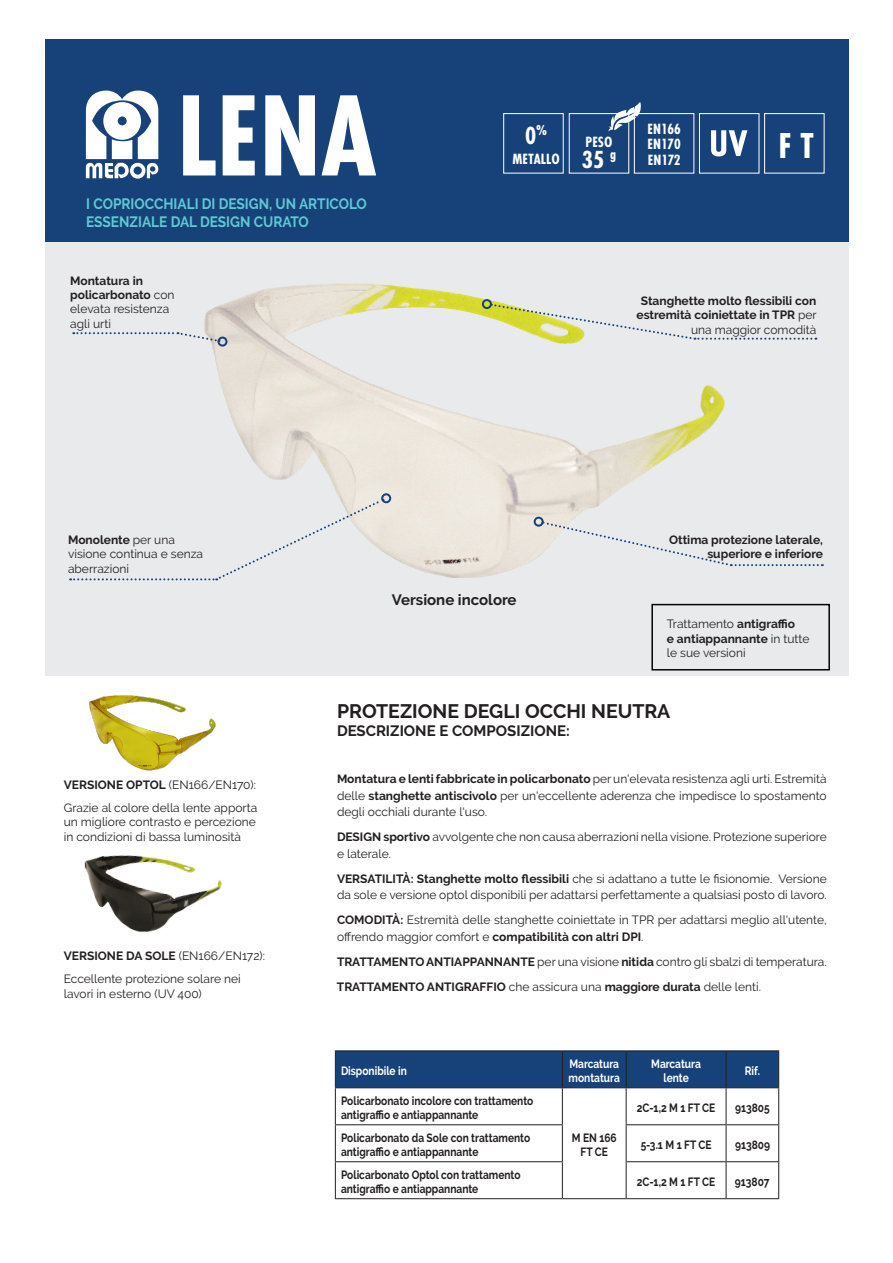
<style>
.page{position:relative;width:893px;height:1263px;background:#fff}
.page>*{position:absolute;margin:0;border:0;box-sizing:border-box;transform-origin:0 0}
.t1{font:700 120.15px "Futura PT Cond";color:#fff}
.t2{font:700 37.5px "Futura PT Cond";color:#fff}
.t3{font:700 25.65px "Futura PT Cond";color:#fff}
.t4{font:700 19.5px "Raleway";color:#231f20}
.t5{font:700 15.45px "Futura PT Cond";letter-spacing:.005em;color:#fff}
.t6{font:700 15px/18px "Raleway";color:#5fc8d2;scale:.91 1}
.t7{font:700 15px "Raleway";color:#231f20}
.t8{font:12px/14.4px "Raleway";color:#231f20}
.t9{font:700 12px/14.4px "Raleway";color:#231f20;scale:.85 1}
.t10{font:700 12px/14.4px "Raleway";color:#231f20;text-align:right}
.t11{font:700 12px/14.4px "Raleway";color:#fff;scale:.85 1}
.s1{font-weight:700}
.s2{font-weight:400}
</style>
<div class="page">
<div style="left:45px;top:213px;width:803px;height:463px;background:#e9eaeb"></div>
<img style="left:131px;top:283px;width:603px;height:321px">
<img style="left:89px;top:695px;width:127px;height:76px">
<img style="left:84px;top:855px;width:138px;height:78px">
<div style="left:45px;top:40px;width:803px;height:202px;background:#164279"></div>
<svg style="left:73px;top:332px;width:147px;height:11px"></svg>
<div style="left:217px;top:337px;width:10px;height:10px;border:2px solid #164279;border-radius:50%"></div>
<svg style="left:70px;top:498px;width:314px;height:82px"></svg>
<div style="left:381px;top:493px;width:10px;height:10px;border:2px solid #164279;border-radius:50%"></div>
<svg style="left:490px;top:303px;width:326px;height:37px"></svg>
<div style="left:482px;top:299px;width:10px;height:10px;border:2px solid #164279;border-radius:50%"></div>
<svg style="left:542px;top:521px;width:281px;height:46px"></svg>
<div style="left:534px;top:517px;width:10px;height:10px;border:2px solid #164279;border-radius:50%"></div>
<div style="left:634px;top:113px;width:60px;height:61px;border:1px solid #fff"></div>
<div style="left:764px;top:113px;width:61px;height:61px;border:1px solid #fff"></div>
<div style="left:503px;top:113px;width:61px;height:61px;border:1px solid #fff"></div>
<div style="left:699px;top:113px;width:60px;height:61px;border:1px solid #fff"></div>
<svg style="left:711px;top:130px;width:36px;height:26px"></svg>
<div style="left:569px;top:113px;width:60px;height:61px;border:1px solid #fff"></div>
<svg style="left:608px;top:102px;width:34px;height:30px"></svg>
<div style="left:336px;top:1051px;width:442px;height:36px;background:#164279"></div>
<hr style="left:562px;top:1198px;width:64px;height:1px;background:#231f20">
<hr style="left:335px;top:1051px;width:1px;height:36px;background:#231f20">
<hr style="left:335px;top:1050px;width:227px;height:1px;background:#231f20">
<hr style="left:562px;top:1050px;width:64px;height:1px;background:#231f20">
<hr style="left:626px;top:1050px;width:100px;height:1px;background:#231f20">
<hr style="left:726px;top:1050px;width:53px;height:1px;background:#231f20">
<hr style="left:562px;top:1051px;width:1px;height:36px;background:#231f20">
<hr style="left:626px;top:1051px;width:1px;height:36px;background:#231f20">
<hr style="left:726px;top:1051px;width:1px;height:36px;background:#231f20">
<hr style="left:778px;top:1051px;width:1px;height:36px;background:#231f20">
<hr style="left:335px;top:1088px;width:1px;height:36px;background:#231f20">
<hr style="left:335px;top:1087px;width:227px;height:1px;background:#231f20">
<hr style="left:562px;top:1087px;width:64px;height:1px;background:#231f20">
<hr style="left:626px;top:1087px;width:100px;height:1px;background:#231f20">
<hr style="left:726px;top:1087px;width:53px;height:1px;background:#231f20">
<hr style="left:562px;top:1088px;width:1px;height:36px;background:#231f20">
<hr style="left:626px;top:1088px;width:1px;height:36px;background:#231f20">
<hr style="left:726px;top:1088px;width:1px;height:36px;background:#231f20">
<hr style="left:778px;top:1088px;width:1px;height:36px;background:#231f20">
<hr style="left:335px;top:1125px;width:1px;height:36px;background:#231f20">
<hr style="left:335px;top:1162px;width:1px;height:36px;background:#231f20">
<hr style="left:335px;top:1124px;width:228px;height:1px;background:#231f20">
<hr style="left:626px;top:1124px;width:100px;height:1px;background:#231f20">
<hr style="left:726px;top:1124px;width:53px;height:1px;background:#231f20">
<hr style="left:335px;top:1161px;width:228px;height:1px;background:#231f20">
<hr style="left:626px;top:1161px;width:100px;height:1px;background:#231f20">
<hr style="left:726px;top:1161px;width:53px;height:1px;background:#231f20">
<hr style="left:562px;top:1125px;width:1px;height:36px;background:#231f20">
<hr style="left:626px;top:1125px;width:1px;height:36px;background:#231f20">
<hr style="left:726px;top:1125px;width:1px;height:36px;background:#231f20">
<hr style="left:778px;top:1125px;width:1px;height:36px;background:#231f20">
<hr style="left:562px;top:1162px;width:1px;height:36px;background:#231f20">
<hr style="left:626px;top:1162px;width:1px;height:36px;background:#231f20">
<hr style="left:726px;top:1162px;width:1px;height:36px;background:#231f20">
<hr style="left:778px;top:1162px;width:1px;height:36px;background:#231f20">
<hr style="left:335px;top:1198px;width:227px;height:1px;background:#231f20">
<hr style="left:626px;top:1198px;width:100px;height:1px;background:#231f20">
<hr style="left:726px;top:1198px;width:53px;height:1px;background:#231f20">
<div style="left:651px;top:604px;width:179px;height:66px;border:2px solid #040503"></div>
<svg style="left:86px;top:91px;width:72px;height:88px"></svg>
<p class="t1" style="left:177px;top:66px;width:201px">LENA</p>
<p class="t6" style="left:86px;top:195px;width:310px">I COPRIOCCHIALI DI DESIGN, UN ARTICOLO<br>ESSENZIALE DAL DESIGN CURATO</p>
<p class="t8" style="left:70px;top:273px;width:106px"><span class="s1">Montatura in policarbonato</span> con elevata resistenza agli urti</p>
<p class="t3" style="left:525px;top:120px;width:24px">0<sup>%</sup></p>
<p class="t5" style="left:512px;top:150px;width:49px">METALLO</p>
<p class="t5" style="left:585px;top:133px;width:29px">PESO</p>
<p class="t3" style="left:582px;top:144px;width:36px">35 <sup>g</sup></p>
<p class="t5" style="left:648px;top:120px;width:35px">EN166</p>
<p class="t5" style="left:648px;top:135px;width:35px">EN170</p>
<p class="t5" style="left:648px;top:151px;width:34px">EN172</p>
<p class="t2" style="left:778px;top:124px;width:36px">F T</p>
<p class="t10" style="left:636px;top:293px;width:182px">Stanghette molto flessibili con estremità coiniettate in TPR <span class="s2">per una maggior comodità</span></p>
<p class="t8" style="left:68px;top:532px;width:137px"><span class="s1">Monolente</span> per una visione continua e senza aberrazioni</p>
<p class="t7" style="left:392px;top:591px;width:126px">Versione incolore</p>
<p class="t10" style="left:669px;top:532px;width:156px">Ottima protezione laterale, superiore e inferiore</p>
<p class="t8" style="left:667px;top:617px;width:144px">Trattamento <span class="s1">antigraffio<br>e antiappannante</span> in tutte le sue versioni</p>
<p class="t8" style="left:64px;top:778px;width:194px"><span class="s1">VERSIONE OPTOL</span> (EN166/EN170):</p>
<p class="t8" style="left:64px;top:800px;width:195px">Grazie al colore della lente apporta un migliore contrasto e percezione in condizioni di bassa luminosità</p>
<p class="t10" style="left:64px;top:949px;width:203px">VERSIONE DA SOLE <span class="s2">(EN166/EN172):</span></p>
<p class="t8" style="left:64px;top:972px;width:178px">Eccellente protezione solare nei lavori in esterno (UV 400)</p>
<p class="t4" style="left:337px;top:699px;width:335px">PROTEZIONE DEGLI OCCHI NEUTRA</p>
<p class="t7" style="left:337px;top:722px;width:234px">DESCRIZIONE E COMPOSIZIONE:</p>
<p class="t8" style="left:337px;top:771px;width:491px;line-height:16.5px;text-align:justify"><span class="s1">Montatura e lenti fabbricate in policarbonato</span> per un'elevata resistenza agli urti. Estremità delle <span class="s1">stanghette antiscivolo</span> per un'eccellente aderenza che impedisce lo spostamento degli occhiali durante l'uso.</p>
<p class="t8" style="left:337px;top:829px;width:491px;line-height:16.5px"><span class="s1">DESIGN sportivo</span> avvolgente che non causa aberrazioni nella visione. Protezione superiore e laterale.</p>
<p class="t8" style="left:337px;top:870px;width:491px;line-height:16.5px"><span class="s1">VERSATILITÀ: Stanghette molto flessibili</span> che si adattano a tutte le fisionomie. Versione da sole e versione optol disponibili per adattarsi perfettamente a qualsiasi posto di lavoro.</p>
<p class="t8" style="left:337px;top:912px;width:491px;line-height:16.5px"><span class="s1">COMODITÀ:</span> Estremità delle stanghette coiniettate in TPR per adattarsi meglio all'utente, offrendo maggior comfort e <span class="s1">compatibilità con altri DPI</span>.</p>
<p class="t8" style="left:337px;top:954px;width:491px"><span class="s1">TRATTAMENTO ANTIAPPANNANTE</span> per una visione <span class="s1">nitida</span> contro gli sbalzi di temperatura.</p>
<p class="t10" style="left:337px;top:979px;width:426px">TRATTAMENTO ANTIGRAFFIO <span class="s2">che assicura una</span> maggiore durata <span class="s2">delle lenti.</span></p>
<p class="t11" style="left:341px;top:1063px;width:79px">Disponibile in</p>
<p class="t11" style="left:569px;top:1056px;width:62px">Marcatura montatura</p>
<p class="t11" style="left:651px;top:1056px;width:60px;text-align:center">Marcatura lente</p>
<p class="t11" style="left:745px;top:1063px;width:19px">Rif.</p>
<p class="t9" style="left:341px;top:1093px;width:228px">Policarbonato incolore con trattamento antigraffio e antiappannante</p>
<p class="t9" style="left:572px;top:1130px;width:54px;text-align:center">M EN 166<br>FT CE</p>
<p class="t9" style="left:637px;top:1100px;width:94px">2C-1,2 M 1 FT CE</p>
<p class="t9" style="left:735px;top:1100px;width:42px">913805</p>
<p class="t9" style="left:341px;top:1130px;width:224px">Policarbonato da Sole con trattamento antigraffio e antiappannante</p>
<p class="t9" style="left:641px;top:1137px;width:85px">5-3.1 M 1 FT CE</p>
<p class="t9" style="left:735px;top:1137px;width:43px">913809</p>
<p class="t9" style="left:341px;top:1167px;width:213px">Policarbonato Optol con trattamento antigraffio e antiappannante</p>
<p class="t9" style="left:637px;top:1174px;width:94px">2C-1,2 M 1 FT CE</p>
<p class="t9" style="left:735px;top:1174px;width:42px">913807</p>
</div>
